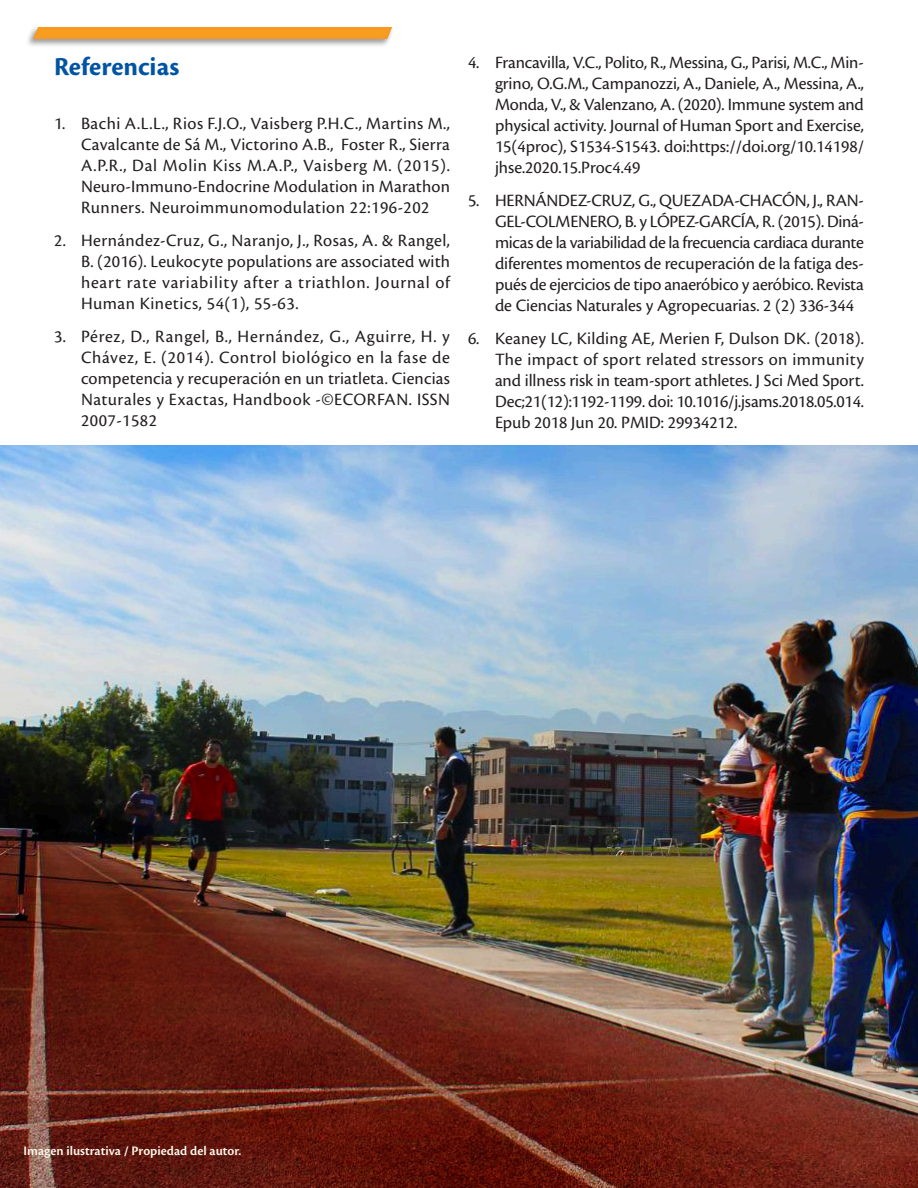
<style>
.page{position:relative;width:918px;height:1188px;background:#fff}
.page>*{position:absolute;margin:0;border:0;box-sizing:border-box;transform-origin:0 0}
.Título_1{font:700 27px "Cronos Pro";color:#0154a3}
.Texto_independiente{font:18px/21px "Cronos Pro";letter-spacing:.005em;color:#231f20;text-align:justify}
.Texto_independiente-2{font:600 13.5px "Cronos Pro";color:#fef5e7}
</style>
<div class="page">
<img style="left:0;top:446px;width:918px;height:742px">
<div style="left:26px;top:25px;width:368px;height:22px;background:#231f20;opacity:.44"></div>
<svg style="left:31px;top:26px;width:363px;height:14px;background:#f1a43d"></svg>
<p class="Título_1" style="left:54px;top:51px;width:127px">Referencias</p>
<p class="Texto_independiente" style="left:81px;top:113px;width:371px;text-indent:-27px">1. Bachi A.L.L., Rios F.J.O., Vaisberg P.H.C., Martins M., Cavalcante de Sá M., Victorino A.B., Foster R., Sierra A.P.R., Dal Molin Kiss M.A.P., Vaisberg M. (2015).<br>Neuro-Immuno-Endocrine Modulation in Marathon Runners. Neuroimmunomodulation 22:196-202</p>
<p class="Texto_independiente" style="left:81px;top:230px;width:371px;text-indent:-27px">2. Hernández-Cruz, G., Naranjo, J., Rosas, A. &amp; Rangel, B. (2016). Leukocyte populations are associated with heart rate variability after a triathlon. Journal of Human Kinetics, 54(1), 55-63.</p>
<p class="Texto_independiente" style="left:81px;top:326px;width:371px;text-indent:-27px">3. Pérez, D., Rangel, B., Hernández, G., Aguirre, H. y Chávez, E. (2014). Control biológico en la fase de competencia y recuperación en un triatleta. Ciencias Naturales y Exactas, Handbook -©ECORFAN. ISSN 2007-1582</p>
<p class="Texto_independiente" style="left:495px;top:52px;width:371px;text-indent:-27px">4. Francavilla, V.C., Polito, R., Messina, G., Parisi, M.C., Min&shy;grino, O.G.M., Campanozzi, A., Daniele, A., Messina, A., Monda, V., &amp; Valenzano, A. (2020). Immune system and physical activity. Journal of Human Sport and Exercise, 15(4proc), S1534-S1543. doi:https://doi.org/10.14198/ jhse.2020.15.Proc4.49</p>
<p class="Texto_independiente" style="left:495px;top:190px;width:371px;text-indent:-27px">5. HERNÁNDEZ-CRUZ, G., QUEZADA-CHACÓN, J., RAN-GEL-COLMENERO, B. y LÓPEZ-GARCÍA, R. (2015). Diná&shy;micas de la variabilidad de la frecuencia cardiaca durante diferentes momentos de recuperación de la fatiga des&shy;pués de ejercicios de tipo anaeróbico y aeróbico. Revista de Ciencias Naturales y Agropecuarias. 2 (2) 336-344</p>
<p class="Texto_independiente" style="left:495px;top:328px;width:371px;text-indent:-27px">6. Keaney LC, Kilding AE, Merien F, Dulson DK. (2018).<br>The impact of sport related stressors on immunity and illness risk in team-sport athletes. J Sci Med Sport.<br>Dec;21(12):1192-1199. doi: 10.1016/j.jsams.2018.05.014.<br>Epub 2018 Jun 20. PMID: 29934212.</p>
<p class="Texto_independiente-2" style="left:24px;top:1143px;width:219px">Imagen ilustrativa / Propiedad del autor.</p>
</div>
